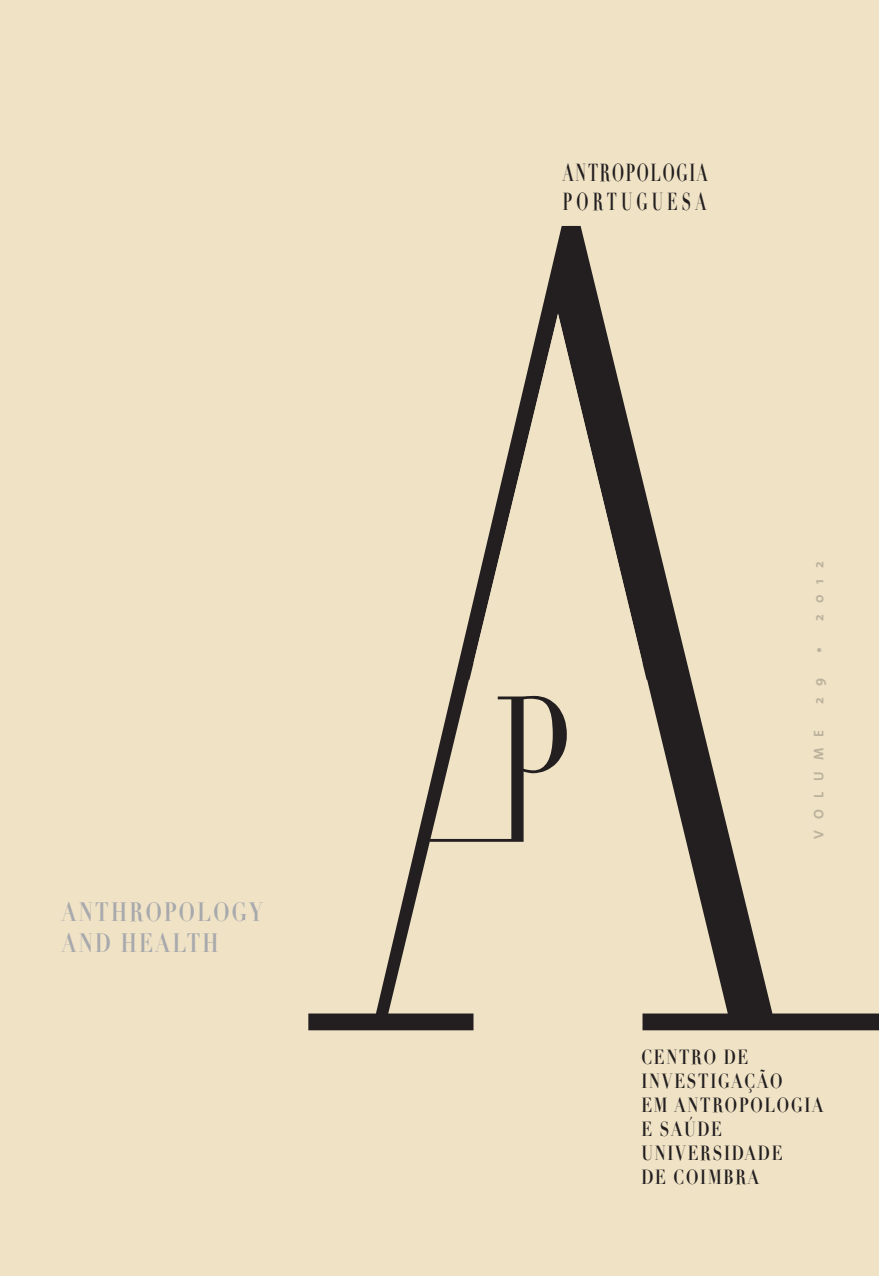
<style>
.page{position:relative;width:879px;height:1276px;background:#efe2c5}
.page>*{position:absolute;margin:0;border:0;box-sizing:border-box;transform-origin:0 0}
.t1{font:700 26px/31.2px "Didot";letter-spacing:.12em;color:#a8a9ad;scale:.74 1}
.t2{font:700 24px/28.8px "Didot";letter-spacing:.12em;color:#231f20;scale:.6 1}
.t3{font:700 20px/24px "Didot";letter-spacing:.12em;color:#231f20;scale:.74 1}
.t4{font:700 14px "The Sans";letter-spacing:.8em;color:#bcb39e}
</style>
<div class="page">
<svg style="left:308px;top:226px;width:571px;height:804px"></svg>
<svg style="left:468px;top:314px;width:180px;height:370px"></svg>
<svg style="left:429px;top:696px;width:138px;height:146px"></svg>
<p class="t1" style="left:62px;top:896px;width:273px">ANTHROPOLOGY<br>AND HEALTH</p>
<p class="t2" style="left:563px;top:159px;width:243px">ANTROPOLOGIA<br>PORTUGUESA</p>
<p class="t4" style="left:807px;top:653px;width:93px;rotate:-90deg">• 2012</p>
<p class="t4" style="left:807px;top:704px;width:28px;rotate:-90deg">2 9</p>
<p class="t4" style="left:807px;top:838px;width:110px;rotate:-90deg">VOLUME</p>
<p class="t3" style="left:641px;top:1045px;width:247px">CENTRO DE<br>INVESTIGAÇÃO<br>EM ANTROPOLOGIA<br>E SAÚDE<br>UNIVERSIDADE<br>DE COIMBRA</p>
</div>
